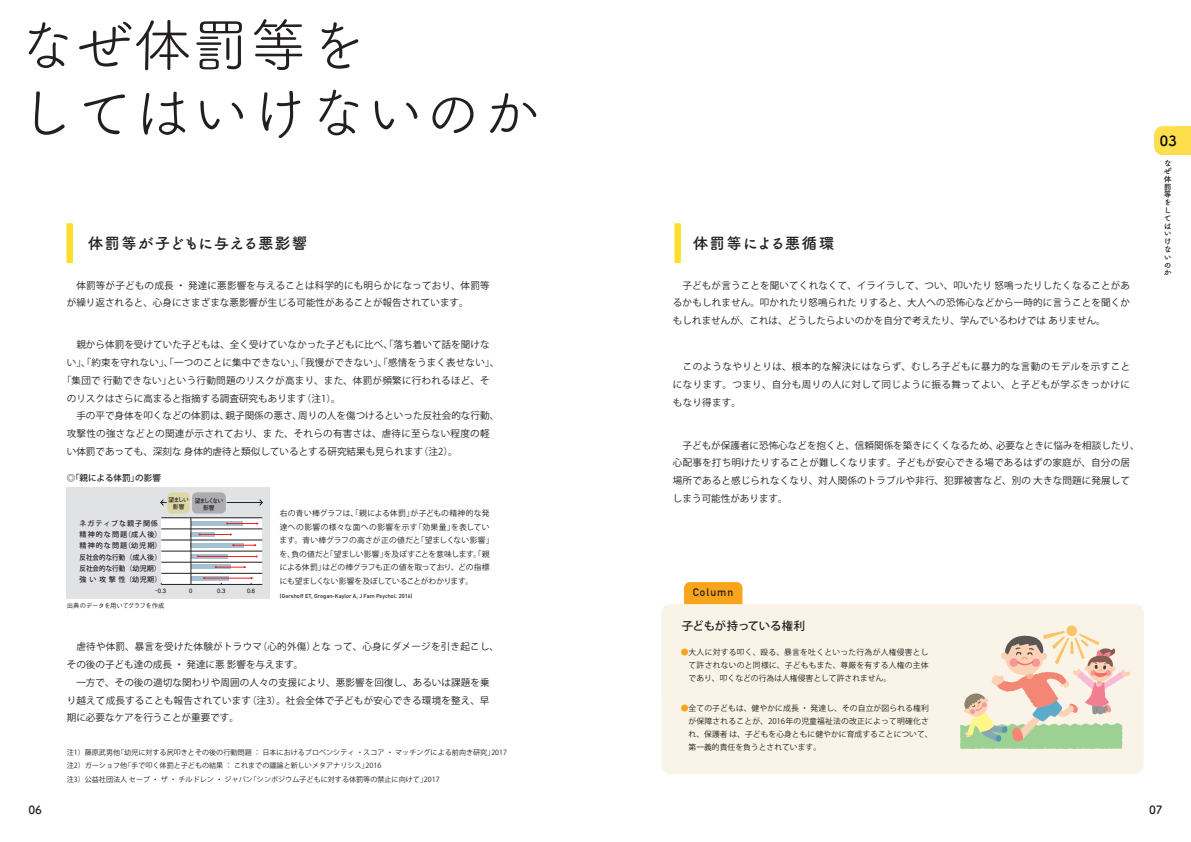
<style>
.page{position:relative;width:1191px;height:842px;background:#fff}
.page>*{position:absolute;margin:0;border:0;box-sizing:border-box;transform-origin:0 0}
.t1{font:58.1px/67.3px "Tsuku A Rd Gothic";color:#231f20}
.t2{font:700 15.6px "Tsuku B Rd Gothic";letter-spacing:.03em;color:#231f20}
.t3{font:700 15.6px "Tsuku B Rd Gothic";letter-spacing:.05em;color:#231f20}
.t4{font:700 14px "Tsuku B Rd Gothic";color:#000}
.t5{font:500 11.3px "Koz Go Pr 6 N";letter-spacing:-.005em;color:#231f20}
.t6{font:700 11.3px "Tsuku A Rd Gothic";color:#231f20}
.t7{font:700 10.8px "DIN Alternate";letter-spacing:.1em;color:#231f20}
.t8{font:9.6px/17.7px "Koz Go Pr 6 N";letter-spacing:.015em;color:#231f20}
.t9{font:500 8.5px "Koz Go Pr 6 N";color:#231f20}
.t10{font:7.8px/13.1px "Koz Go Pr 6 N";letter-spacing:.005em;color:#231f20}
.t11{font:700 7.8px/7.8px "Tsuku B Rd Gothic";color:#231f20}
.t12{font:7.1px/13.5px "Koz Go Pr 6 N";color:#231f20}
.t13{font:500 7.1px/11.2px "Koz Go Pr 6 N";letter-spacing:.12em;color:#231f20}
.t14{font:500 6.4px "Gothic BBB Pro";letter-spacing:-.035em;color:#231f20}
.t15{font:700 6px/7.1px "Futo Go B101 Pro";letter-spacing:-.175em;color:#231f20;text-align:center;scale:.95 1}
.t16{font:700 6px/7.1px "Futo Go B101 Pro";letter-spacing:-.12em;color:#231f20;text-align:center;scale:.95 1}
.t17{font:700 5.8px "Futo Go B101 Pro";color:#231f20}
.t18{font:500 5.7px "DINOT";color:#231f20}
.s1{color:#f9a51b}
</style>
<div class="page">
<div style="left:661px;top:604px;width:482px;height:170px;background:#f9f4e7;border-radius:9px"></div>
<div style="left:684px;top:582px;width:58px;height:28px;background:#f9a51b;border-radius:6px"></div>
<div style="left:661px;top:604px;width:482px;height:93px;background:#f9f4e7;border-radius:9px"></div>
<div style="left:67px;top:487px;width:203px;height:112px;background:#e1e2e4"></div>
<svg style="left:161px;top:519px;width:101px;height:65px;background:#f1f1f1"></svg>
<div style="left:191px;top:521px;width:51px;height:5px;background:#a3c2d1"></div>
<div style="left:191px;top:532px;width:24px;height:5px;background:#a3c2d1"></div>
<hr style="left:191px;top:543px;width:53px;height:4px;background:#a3c2d1">
<div style="left:191px;top:554px;width:36px;height:5px;background:#a3c2d1"></div>
<hr style="left:191px;top:565px;width:39px;height:4px;background:#a3c2d1">
<svg style="left:192px;top:576px;width:36px;height:4px"></svg>
<hr style="left:227px;top:523px;width:30px;height:1px;background:#ee1d23">
<hr style="left:200px;top:534px;width:31px;height:1px;background:#ee1d23">
<hr style="left:198px;top:556px;width:58px;height:1px;background:#ee1d23">
<hr style="left:204px;top:578px;width:48px;height:1px;background:#ee1d23">
<hr style="left:161px;top:518px;width:101px;height:1px;background:#231f20">
<hr style="left:161px;top:529px;width:101px;height:1px;background:#231f20">
<hr style="left:161px;top:540px;width:101px;height:1px;background:#231f20">
<hr style="left:161px;top:551px;width:101px;height:1px;background:#231f20">
<hr style="left:161px;top:562px;width:101px;height:1px;background:#231f20">
<hr style="left:161px;top:573px;width:101px;height:1px;background:#231f20">
<hr style="left:161px;top:584px;width:101px;height:1px;background:#231f20">
<hr style="left:191px;top:518px;width:1px;height:66px;background:#231f20">
<div style="left:167px;top:492px;width:23px;height:22px;background:#ddd7a6;border-radius:5px"></div>
<svg style="left:160px;top:499px;width:6px;height:7px"></svg>
<div style="left:192px;top:492px;width:34px;height:22px;background:#acadb1;border-radius:5px"></div>
<hr style="left:227px;top:502px;width:35px;height:1px;background:#231f20">
<svg style="left:259px;top:499px;width:4px;height:7px"></svg>
<svg style="left:232px;top:544px;width:24px;height:2px"></svg>
<svg style="left:215px;top:566px;width:31px;height:2px"></svg>
<svg style="left:251px;top:577px;width:2px;height:7px"></svg>
<svg style="left:960px;top:625px;width:170px;height:124px"></svg>
<div style="left:674px;top:223px;width:7px;height:40px;background:#ffdd2b"></div>
<div style="left:67px;top:223px;width:6px;height:40px;background:#ffdd2b"></div>
<svg style="left:1154px;top:126px;width:21px;height:29px"></svg>
<div style="left:1175px;top:126px;width:16px;height:29px;background:#ffde4e"></div>
<h1 class="t1" style="left:17px;top:8px;width:524px">なぜ体罰等を<br>してはいけないのか</h1>
<h2 class="t2" style="left:88px;top:231px;width:221px">体罰等が子どもに与える悪影響</h2>
<h2 class="t3" style="left:693px;top:231px;width:143px">体罰等による悪循環</h2>
<p class="t8" style="left:67px;top:277px;width:424px">　体罰等が子どもの成長・発達に悪影響を与えることは科学的にも明らかになっており、体罰等が繰り返されると、心身にさまざまな悪影響が生じる可能性があることが報告されています。</p>
<p class="t8" style="left:67px;top:336px;width:424px">　親から体罰を受けていた子どもは、全く受けていなかった子どもに比べ、「落ち着いて話を聞けな</p>
<p class="t8" style="left:67px;top:354px;width:434px">い」、「約束を守れない」、「一つのことに集中できない」、「我慢ができない」、「感情をうまく表せない」、</p>
<p class="t8" style="left:62px;top:372px;width:429px">「集団で 行動できない」という行動問題のリスクが高まり、また、体罰が頻繁に行われるほど、そ</p>
<p class="t8" style="left:67px;top:389px;width:275px">のリスクはさらに高まると指摘する調査研究もあります（注1）。</p>
<p class="t8" style="left:67px;top:407px;width:434px">　手の平で身体を叩くなどの体罰は、親子関係の悪さ、周りの人を傷つけるといった反社会的な行動、</p>
<p class="t8" style="left:67px;top:425px;width:424px">攻撃性の強さなどとの関連が示されており、ま た、それらの有害さは、虐待に至らない程度の軽</p>
<p class="t8" style="left:67px;top:442px;width:392px">い体罰であっても、深刻な 身体的虐待と類似しているとする研究結果も見られます（注2）。</p>
<p class="t9" style="left:67px;top:473px;width:96px">◎「親による体罰」の影響</p>
<p class="t13" style="left:80px;top:518px;width:83px">ネガティブな親子関係精神的な問題（成人後）精神的な問題（幼児期）反社会的な行動（成人後）反社会的な行動（幼児期）強い攻撃性（幼児期）</p>
<p class="t14" style="left:67px;top:601px;width:99px">出典のデータを用いてグラフを作成</p>
<p class="t16" style="left:168px;top:496px;width:23px">望ましい影響</p>
<p class="t15" style="left:195px;top:496px;width:32px">望ましくない影響</p>
<p class="t10" style="left:279px;top:507px;width:216px;line-height:13.5px">右の青い棒グラフは、「親による体罰」が子どもの精神的な発達への影響の様々な面への影響を示す「効果量」を表しています。青い棒グラフの高さが正の値だと「望ましくない影響」を、負の値だと「望ましい影響」を及ぼすことを意味します。「親による体罰」はどの棒グラフも正の値を取っており、どの指標にも望ましくない影響を及ぼしていることがわかります。</p>
<p class="t17" style="left:156px;top:586px;width:12px">-0.3</p>
<p class="t17" style="left:189px;top:586px;width:5px">0</p>
<p class="t17" style="left:217px;top:586px;width:10px">0.3</p>
<p class="t17" style="left:247px;top:586px;width:10px">0.6</p>
<p class="t18" style="left:280px;top:592px;width:134px">(Gershoff ET, Grogan-Kaylor A, J Fam Psychol. 2016)</p>
<p class="t8" style="left:67px;top:638px;width:434px">　虐待や体罰、暴言を受けた体験がトラウマ（心的外傷）とな って、心身にダメージを引き起こし、その後の子ども達の成長・発達に悪 影響を与えます。<br>　一方で、その後の適切な関わりや周囲の人々の支援により、悪影響を回復し、あるいは課題を乗り越えて成長することも報告されています（注3）。社会全体で子どもが安心できる環境を整え、早期に必要なケアを行うことが重要です。</p>
<p class="t12" style="left:67px;top:746px;width:442px">注1）藤原武男他「幼児に対する尻叩きとその後の行動問題：日本におけるプロペンシティ・ スコア・マッチングによる前向き研究」2017注2）ガーショフ他「手で叩く体罰と子どもの結果：これまでの議論と新しいメタアナリシス」2016<br>注3）公益社団法人 セーブ・ザ・チルドレン・ジャパン「シンポジウム子どもに対する体罰等の禁止に向けて」2017</p>
<p class="t8" style="left:673px;top:277px;width:458px;text-align:justify">　子どもが言うことを聞いてくれなくて、イライラして、つい、叩いたり 怒鳴ったりしたくなることがあるかもしれません。叩かれたり怒鳴られた りすると、大人への恐怖心などから一時的に言うことを聞くかもしれませんが、これは、どうしたらよいのかを自分で考えたり、学んでいるわけでは ありません。</p>
<p class="t8" style="left:673px;top:358px;width:459px;text-align:justify">　このようなやりとりは、根本的な解決にはならず、むしろ子どもに暴力的な言動のモデルを示すことになります。つまり、自分も周りの人に対して同じように振る舞ってよい、と子どもが学ぶきっかけにもなり得ます。</p>
<p class="t8" style="left:673px;top:437px;width:468px">　子どもが保護者に恐怖心などを抱くと、信頼関係を築きにくくなるため、必要なときに悩みを相談したり、心配事を打ち明けたりすることが難しくなります。子どもが安心できる場であるはずの家庭が、自分の居場所であると感じられなくなり、対人関係のトラブルや非行、犯罪被害など、別の 大きな問題に発展してしまう可能性があります。</p>
<p class="t7" style="left:693px;top:584px;width:42px">Column</p>
<p class="t5" style="left:681px;top:620px;width:125px">子どもが持っている権利</p>
<p class="t10" style="left:688px;top:646px;width:242px;text-align:justify;text-indent:-8px"><span class="s1">●</span>大人に対する叩く、殴る、暴言を吐くといった行為が人権侵害として許されないのと同様に、子どももまた、尊厳を有する人権の主体であり、叩くなどの行為は人権侵害として許されません。</p>
<p class="t10" style="left:688px;top:702px;width:246px;text-indent:-8px"><span class="s1">●</span>全ての子どもは、健やかに成長・発達し、その自立が図られる権利が保障されることが、2016年の児童福祉法の改正によって明確化され、保護者は、子どもを心身ともに健やかに育成することについて、第一義的責任を負うとされています。</p>
<h3 class="t4" style="left:1159px;top:130px;width:18px">03</h3>
<p class="t11" style="left:1163px;top:159px;width:9px">なぜ体罰等をしてはいけないのか</p>
<p class="t6" style="left:28px;top:801px;width:15px">06</p>
<p class="t6" style="left:1149px;top:800px;width:15px">07</p>
</div>
